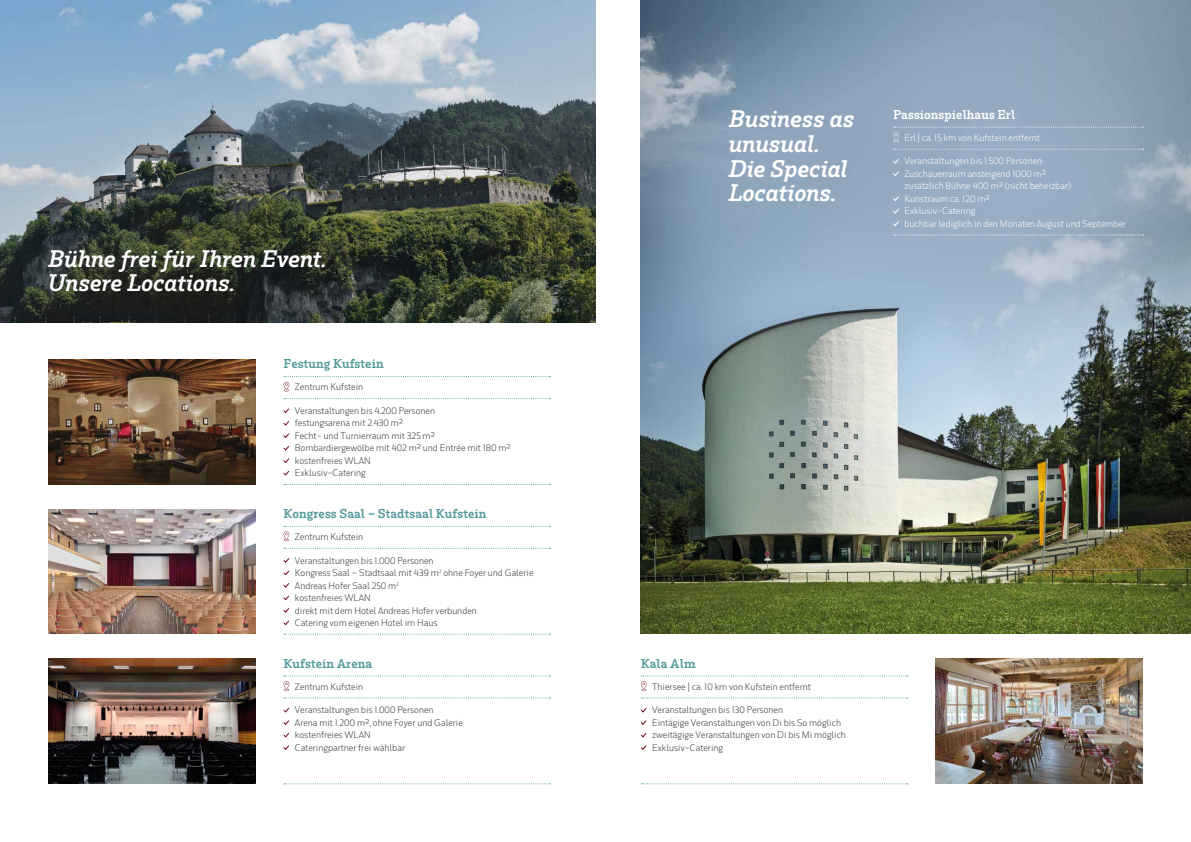
<style>
.page{position:relative;width:1191px;height:842px;background:#fff}
.page>*{position:absolute;margin:0;border:0;box-sizing:border-box;transform-origin:0 0}
.t1{font:italic 600 22.4px/24.6px "Rum Serif";letter-spacing:-.005em;color:#fff}
.t2{font:600 12px "Rum Serif";color:#52999b}
.t3{font:600 12px "Rum Serif";color:#fff}
.t4{font:300 9px/12.5px "Rum Sans";color:#3c3c3b}
.t5{font:300 9px/12.5px "Rum Sans";color:#fff}
</style>
<div class="page">
<img style="left:0;top:0;width:595px;height:322px">
<img style="left:641px;top:0;width:550px;height:634px">
<svg style="left:893px;top:149px;width:250px;height:1px"></svg>
<svg style="left:893px;top:234px;width:250px;height:1px"></svg>
<svg style="left:893px;top:127px;width:250px;height:15px;background:#96aac0"></svg>
<svg style="left:892px;top:158px;width:7px;height:6px"></svg>
<svg style="left:892px;top:171px;width:7px;height:5px"></svg>
<svg style="left:892px;top:196px;width:7px;height:5px"></svg>
<svg style="left:892px;top:208px;width:7px;height:6px"></svg>
<svg style="left:892px;top:221px;width:7px;height:5px"></svg>
<svg style="left:284px;top:697px;width:266px;height:1px"></svg>
<svg style="left:284px;top:783px;width:266px;height:1px"></svg>
<svg style="left:283px;top:675px;width:267px;height:16px"></svg>
<svg style="left:283px;top:707px;width:7px;height:6px"></svg>
<svg style="left:283px;top:720px;width:7px;height:5px"></svg>
<svg style="left:283px;top:732px;width:7px;height:6px"></svg>
<svg style="left:283px;top:745px;width:7px;height:5px"></svg>
<svg style="left:284px;top:548px;width:266px;height:1px"></svg>
<svg style="left:284px;top:634px;width:266px;height:1px"></svg>
<svg style="left:283px;top:526px;width:267px;height:15px"></svg>
<svg style="left:283px;top:558px;width:7px;height:5px"></svg>
<svg style="left:283px;top:570px;width:7px;height:5px"></svg>
<svg style="left:283px;top:583px;width:7px;height:5px"></svg>
<svg style="left:283px;top:595px;width:7px;height:5px"></svg>
<svg style="left:283px;top:608px;width:7px;height:5px"></svg>
<svg style="left:283px;top:620px;width:7px;height:5px"></svg>
<img style="left:48px;top:659px;width:207px;height:124px">
<img style="left:48px;top:509px;width:207px;height:125px">
<img style="left:48px;top:359px;width:207px;height:125px">
<svg style="left:641px;top:697px;width:267px;height:1px"></svg>
<svg style="left:641px;top:783px;width:267px;height:1px"></svg>
<svg style="left:641px;top:675px;width:267px;height:16px"></svg>
<svg style="left:640px;top:707px;width:7px;height:6px"></svg>
<svg style="left:640px;top:720px;width:7px;height:5px"></svg>
<svg style="left:640px;top:732px;width:7px;height:6px"></svg>
<svg style="left:640px;top:745px;width:7px;height:5px"></svg>
<img style="left:935px;top:659px;width:207px;height:124px">
<svg style="left:284px;top:398px;width:266px;height:1px"></svg>
<svg style="left:284px;top:484px;width:266px;height:1px"></svg>
<svg style="left:283px;top:376px;width:267px;height:15px"></svg>
<svg style="left:283px;top:408px;width:7px;height:5px"></svg>
<svg style="left:283px;top:421px;width:7px;height:5px"></svg>
<svg style="left:283px;top:433px;width:6px;height:5px"></svg>
<svg style="left:283px;top:446px;width:7px;height:5px"></svg>
<svg style="left:283px;top:458px;width:7px;height:5px"></svg>
<svg style="left:283px;top:470px;width:7px;height:6px"></svg>
<h1 class="t1" style="left:48px;top:246px;width:280px">Bühne frei für Ihren Event.<br>Unsere Locations.</h1>
<h2 class="t2" style="left:283px;top:357px;width:102px">Festung Kufstein</h2>
<p class="t4" style="left:295px;top:381px;width:70px">Zentrum Kufstein</p>
<p class="t4" style="left:295px;top:404px;width:217px">Veranstaltungen bis 4.200 Personen<br>festungsarena mit 2.430 m²<br>Fecht- und Turnierraum mit 325 m²<br>Bombardiergewölbe mit 402 m² und Entrée mit 180 m² kostenfreies WLAN<br>Exklusiv-Catering</p>
<h2 class="t2" style="left:283px;top:506px;width:204px">Kongress Saal – Stadtsaal Kufstein</h2>
<p class="t4" style="left:295px;top:531px;width:70px">Zentrum Kufstein</p>
<p class="t4" style="left:295px;top:554px;width:240px">Veranstaltungen bis 1.000 Personen<br>Kongress Saal – Stadtsaal mit 439 m<sup>2</sup> ohne Foyer und Galerie Andreas Hofer Saal 250 m<sup>2<br></sup>kostenfreies WLAN<br>direkt mit dem Hotel Andreas Hofer verbunden<br>Catering vom eigenen Hotel im Haus</p>
<h2 class="t2" style="left:283px;top:656px;width:90px">Kufstein Arena</h2>
<p class="t4" style="left:295px;top:680px;width:70px">Zentrum Kufstein</p>
<p class="t4" style="left:295px;top:704px;width:169px">Veranstaltungen bis 1.000 Personen<br>Arena mit 1.200 m², ohne Foyer und Galerie kostenfreies WLAN<br>Cateringpartner frei wählbar</p>
<h1 class="t1" style="left:729px;top:107px;width:127px">Business as unusual.<br>Die Special<br>Locations.</h1>
<h2 class="t3" style="left:893px;top:107px;width:124px">Passionspielhaus Erl</h2>
<p class="t5" style="left:904px;top:131px;width:137px">Erl | ca. 15 km von Kufstein entfernt</p>
<p class="t5" style="left:904px;top:155px;width:223px">Veranstaltungen bis 1.500 Personen<br>Zuschauerraum ansteigend 1000 m²<br>zusätzlich Bühne 400 m² (nicht beheizbar)<br>Kunstraum ca. 120 m²<br>Exklusiv-Catering<br>buchbar lediglich in den Monaten August und September</p>
<h2 class="t2" style="left:641px;top:656px;width:56px">Kala Alm</h2>
<p class="t4" style="left:652px;top:680px;width:160px">Thiersee | ca. 10 km von Kufstein entfernt</p>
<p class="t4" style="left:652px;top:704px;width:195px">Veranstaltungen bis 130 Personen<br>Eintägige Veranstaltungen von Di bis So möglich zweitägige Veranstaltungen von Di bis Mi möglich Exklusiv-Catering</p>
</div>
